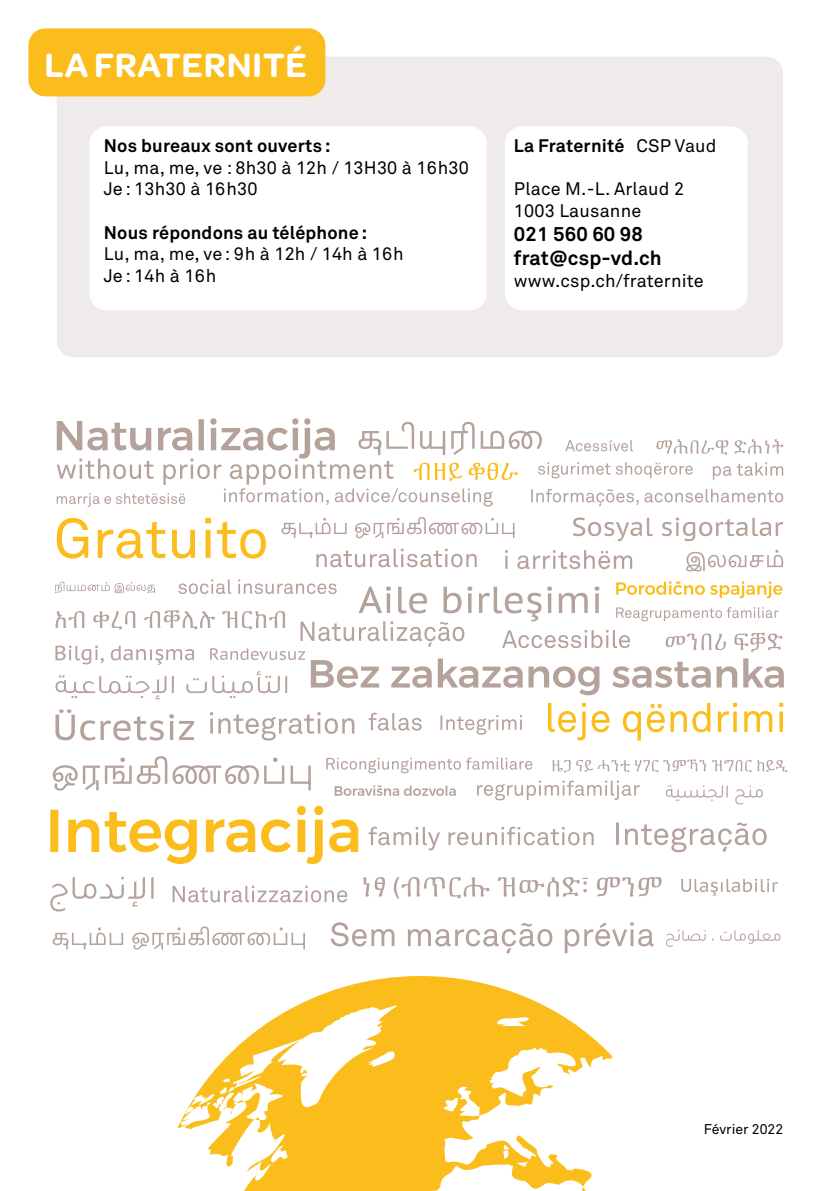
<style>
.page{position:relative;width:840px;height:1191px;background:#fff}
.page>*{position:absolute;margin:0;border:0;box-sizing:border-box;transform-origin:0 0}
.t1{font:600 36px "Omnes";letter-spacing:.02em;color:#fff}
.t2{font:700 20px "Akkurat";letter-spacing:.01em;color:#000}
.t3{font:18px/21.6px "Akkurat";letter-spacing:.01em;color:#000}
.t4{font:700 18px "Akkurat";letter-spacing:.01em;color:#000}
.t5{font:14px "Akkurat";color:#000}
.s1{font-weight:400}
</style>
<div class="page">
<svg style="left:177px;top:976px;width:436px;height:215px;fill:#fbbd1b"></svg>
<div style="left:57px;top:57px;width:725px;height:300px;background:#efebea;border-radius:17px"></div>
<div style="left:28px;top:28px;width:297px;height:68px;background:#fbbd1b;border-radius:17px"></div>
<svg style="left:172px;top:885px;width:175px;height:17px"></svg>
<svg style="left:368px;top:826px;width:225px;height:24px"></svg>
<svg style="left:330px;top:922px;width:323px;height:31px"></svg>
<svg style="left:616px;top:822px;width:150px;height:30px"></svg>
<svg style="left:666px;top:929px;width:114px;height:18px"></svg>
<svg style="left:50px;top:876px;width:103px;height:35px"></svg>
<svg style="left:681px;top:878px;width:96px;height:18px"></svg>
<svg style="left:53px;top:926px;width:252px;height:23px"></svg>
<svg style="left:50px;top:806px;width:308px;height:58px"></svg>
<svg style="left:363px;top:876px;width:298px;height:23px"></svg>
<svg style="left:57px;top:518px;width:209px;height:40px"></svg>
<svg style="left:316px;top:548px;width:160px;height:19px"></svg>
<svg style="left:665px;top:785px;width:97px;height:19px"></svg>
<svg style="left:573px;top:517px;width:209px;height:24px"></svg>
<svg style="left:505px;top:550px;width:127px;height:19px"></svg>
<svg style="left:477px;top:780px;width:162px;height:20px"></svg>
<svg style="left:686px;top:550px;width:96px;height:21px"></svg>
<svg style="left:53px;top:756px;width:257px;height:34px"></svg>
<svg style="left:326px;top:757px;width:206px;height:16px"></svg>
<svg style="left:334px;top:785px;width:121px;height:11px"></svg>
<svg style="left:552px;top:759px;width:235px;height:13px"></svg>
<svg style="left:57px;top:418px;width:725px;height:89px"></svg>
<svg style="left:55px;top:579px;width:728px;height:161px"></svg>
<svg style="left:281px;top:517px;width:233px;height:21px"></svg>
<div style="left:504px;top:126px;width:243px;height:184px;background:#fff;border-radius:17px"></div>
<div style="left:89px;top:126px;width:397px;height:184px;background:#fff;border-radius:17px"></div>
<p class="t1" style="left:45px;top:40px;width:264px">LA FRATERNITÉ</p>
<p class="t4" style="left:104px;top:135px;width:228px">Nos bureaux sont ouverts :</p>
<p class="t3" style="left:104px;top:156px;width:366px">Lu, ma, me, ve : 8h30 à 12h / 13H30 à 16h30</p>
<p class="t3" style="left:104px;top:178px;width:155px">Je : 13h30 à 16h30</p>
<p class="t4" style="left:104px;top:221px;width:265px">Nous répondons au téléphone :</p>
<p class="t3" style="left:104px;top:243px;width:301px">Lu, ma, me, ve : 9h à 12h / 14h à 16h</p>
<p class="t3" style="left:104px;top:264px;width:114px">Je : 14h à 16h</p>
<p class="t4" style="left:513px;top:135px;width:204px">La Fraternité <span class="s1">CSP Vaud</span></p>
<p class="t3" style="left:513px;top:178px;width:172px">Place M.-L. Arlaud 2<br>1003 Lausanne</p>
<p class="t2" style="left:513px;top:221px;width:130px">021 560 60 98</p>
<p class="t2" style="left:513px;top:245px;width:149px">frat@csp-vd.ch</p>
<p class="t3" style="left:513px;top:269px;width:191px">www.csp.ch/fraternite</p>
<p class="t5" style="left:703px;top:1120px;width:81px">Février 2022</p>
</div>
